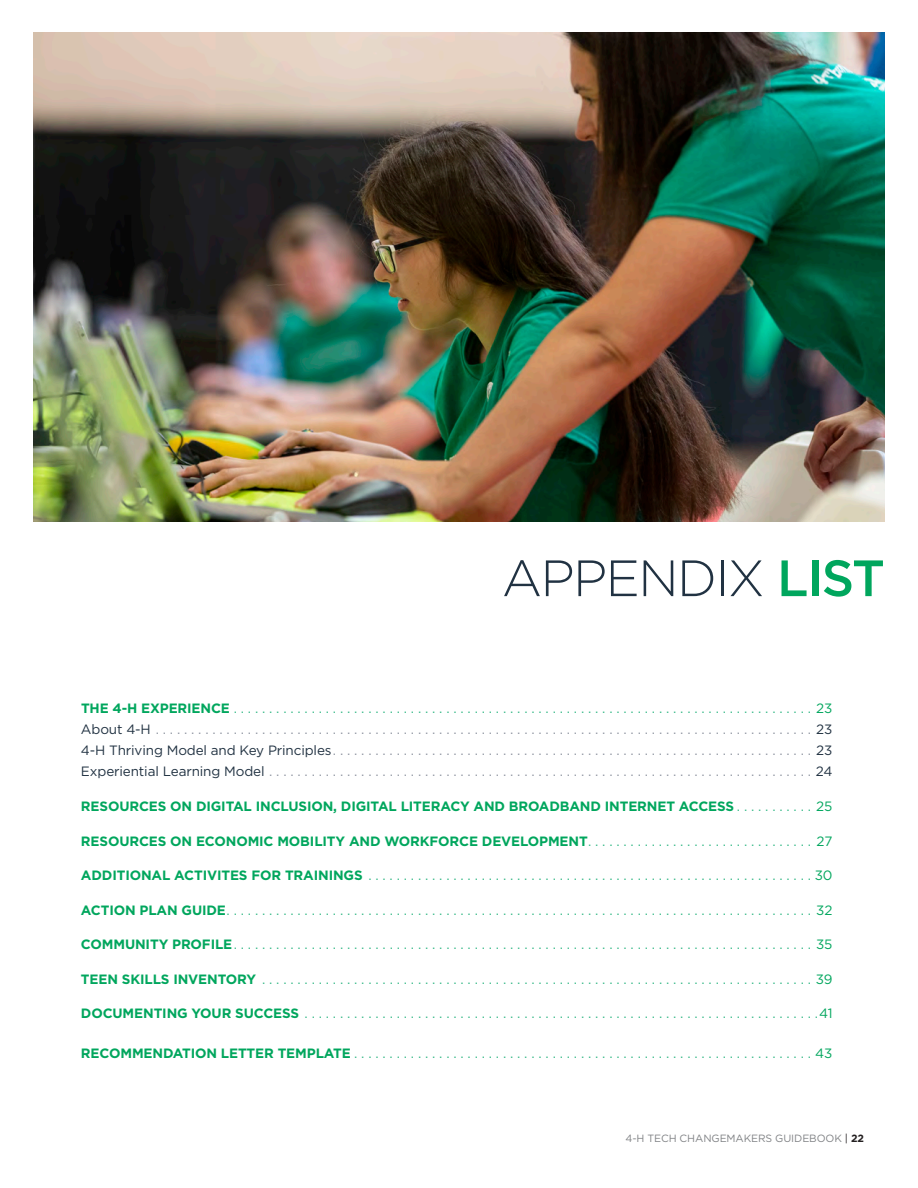
<style>
.page{position:relative;width:918px;height:1188px;background:#fff}
.page>*{position:absolute;margin:0;border:0;box-sizing:border-box;transform-origin:0 0}
.t1{font:300 51px "Gotham";letter-spacing:-.03em;color:#213242}
.Body{font:13.5px "Gotham";letter-spacing:-.01em;color:#35b987}
.Body-2{font:13.5px "Gotham";letter-spacing:-.01em;color:#8f95a1}
.Body-3{font:700 13.5px "Gotham";letter-spacing:-.01em;color:#00a65d}
.t2{font:10.5px "Gotham";letter-spacing:-.01em;color:#808285}
.s1{font-weight:500;color:#00a65d}
.s2{font-weight:700;color:#00a65d}
.s3{color:#00a65d}
.s4{color:#213242}
.s5{font-weight:400;color:#35b987}
.s6{font-weight:400}
.s7{color:#231f20}
.s8{font-weight:700;color:#231f20}
</style>
<div class="page">
<img style="left:33px;top:32px;width:852px;height:490px">
<p class="t1" style="left:502px;top:550px;width:385px">APPENDIX <span class="s1">LIST</span></p>
<p class="Body" style="left:81px;top:699px;width:753px"><span class="s2">THE 4-H EXPERIENCE</span> . . . . . . . . . . . . . . . . . . . . . . . . . . . . . . . . . . . . . . . . . . . . . . . . . . . . . . . . . . . . . . . . . . . . . . . . . . . . . . . . . . <span class="s3">23</span></p>
<p class="Body-2" style="left:81px;top:720px;width:753px"><span class="s4">About 4-H</span> . . . . . . . . . . . . . . . . . . . . . . . . . . . . . . . . . . . . . . . . . . . . . . . . . . . . . . . . . . . . . . . . . . . . . . . . . . . . . . . . . . . . . . . . . . . . . <span class="s4">23</span></p>
<p class="Body-2" style="left:81px;top:741px;width:753px"><span class="s4">4-H Thriving Model and Key Principles</span> . . . . . . . . . . . . . . . . . . . . . . . . . . . . . . . . . . . . . . . . . . . . . . . . . . . . . . . . . . . . . . . . . . . . <span class="s4">23</span></p>
<p class="Body-2" style="left:81px;top:762px;width:753px"><span class="s4">Experiential Learning Model</span> . . . . . . . . . . . . . . . . . . . . . . . . . . . . . . . . . . . . . . . . . . . . . . . . . . . . . . . . . . . . . . . . . . . . . . . . . . . . . <span class="s4">24</span></p>
<p class="Body-3" style="left:81px;top:797px;width:753px">RESOURCES ON DIGITAL INCLUSION, DIGITAL LITERACY AND BROADBAND INTERNET ACCESS <span class="s5">. . . . . . . . . . .</span> <span class="s6">25</span></p>
<p class="Body-3" style="left:81px;top:832px;width:753px">RESOURCES ON ECONOMIC MOBILITY AND WORKFORCE DEVELOPMENT <span class="s5">. . . . . . . . . . . . . . . . . . . . . . . . . . . . . . . .</span> <span class="s6">27</span></p>
<p class="Body" style="left:81px;top:867px;width:753px"><span class="s2">ADDITIONAL ACTIVITES FOR TRAININGS</span> . . . . . . . . . . . . . . . . . . . . . . . . . . . . . . . . . . . . . . . . . . . . . . . . . . . . . . . . . . . . . . <span class="s3">30</span></p>
<p class="Body" style="left:81px;top:901px;width:753px"><span class="s2">ACTION PLAN GUIDE</span> . . . . . . . . . . . . . . . . . . . . . . . . . . . . . . . . . . . . . . . . . . . . . . . . . . . . . . . . . . . . . . . . . . . . . . . . . . . . . . . . . . . <span class="s3">32</span></p>
<p class="Body" style="left:81px;top:936px;width:753px"><span class="s2">COMMUNITY PROFILE</span> . . . . . . . . . . . . . . . . . . . . . . . . . . . . . . . . . . . . . . . . . . . . . . . . . . . . . . . . . . . . . . . . . . . . . . . . . . . . . . . . . . <span class="s3">35</span></p>
<p class="Body" style="left:81px;top:970px;width:753px"><span class="s2">TEEN SKILLS INVENTORY</span> . . . . . . . . . . . . . . . . . . . . . . . . . . . . . . . . . . . . . . . . . . . . . . . . . . . . . . . . . . . . . . . . . . . . . . . . . . . . . . <span class="s3">39</span></p>
<p class="Body" style="left:81px;top:1005px;width:753px"><span class="s2">DOCUMENTING YOUR SUCCESS</span> . . . . . . . . . . . . . . . . . . . . . . . . . . . . . . . . . . . . . . . . . . . . . . . . . . . . . . . . . . . . . . . . . . . . . . . . <span class="s3">41</span></p>
<p class="Body" style="left:81px;top:1044px;width:753px"><span class="s2">RECOMMENDATION LETTER TEMPLATE</span> . . . . . . . . . . . . . . . . . . . . . . . . . . . . . . . . . . . . . . . . . . . . . . . . . . . . . . . . . . . . . . . . . <span class="s3">43</span></p>
<p class="t2" style="left:625px;top:1132px;width:240px">4-H TECH CHANGEMAKERS GUIDEBOOK <span class="s7">|</span> <span class="s8">22</span></p>
</div>
